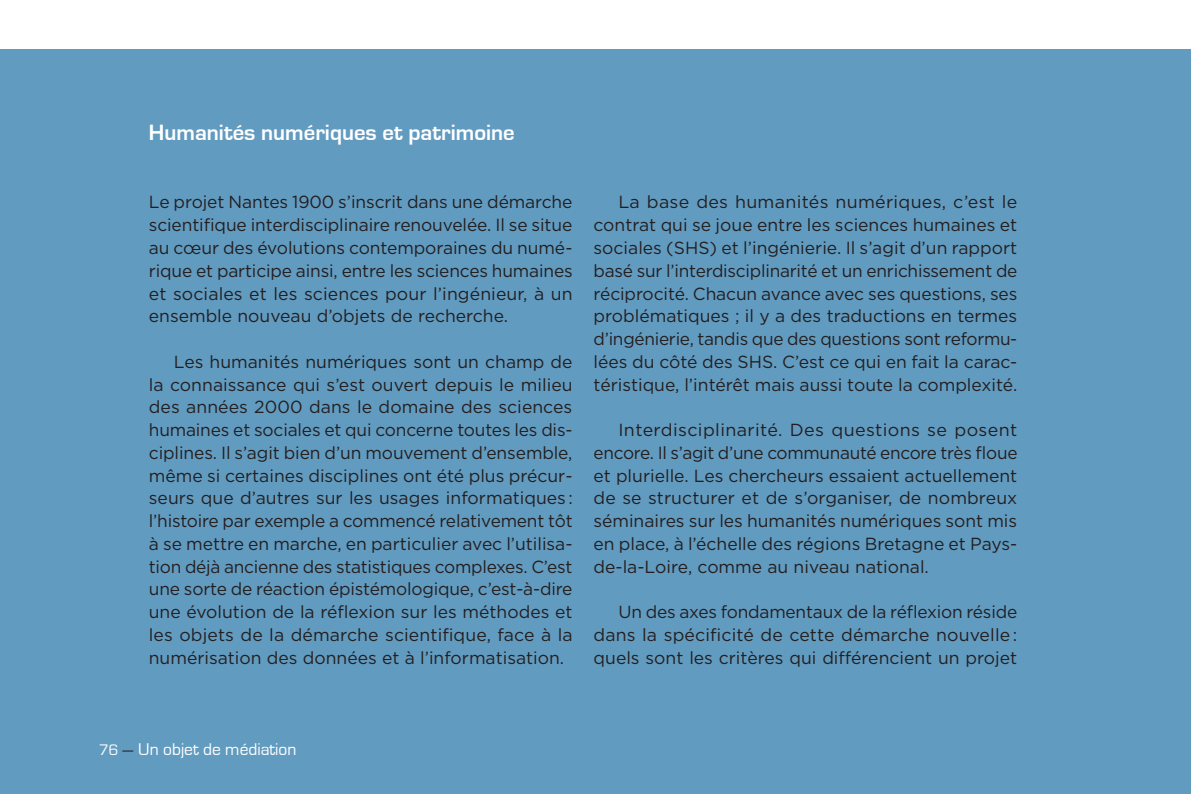
<style>
.page{position:relative;width:1191px;height:794px;background:#fff}
.page>*{position:absolute;margin:0;border:0;box-sizing:border-box;transform-origin:0 0}
.t1{font:700 22.75px "Eurostile";color:#fff}
.t2{font:17.5px/22.8px "Gotham";color:#231f20;text-align:justify}
.t3{font:17.5px "Eurostile";color:#fff}
.s1{font-size:15.75px}
.s2{font-size:15.75px;color:#231f20}
</style>
<div class="page">
<div style="left:0;top:50px;width:1190px;height:744px;background:#629bc0"></div>
<h1 class="t1" style="left:149px;top:122px;width:367px">Humanités numériques et patrimoine</h1>
<p class="t2" style="left:149px;top:190px;width:425px">Le projet Nantes 1900 s’inscrit dans une démarche scientifique interdisciplinaire renouvelée. Il se situe au cœur des évolutions contemporaines du numé&shy;rique et participe ainsi, entre les sciences humaines et sociales et les sciences pour l’ingénieur, à un ensemble nouveau d’objets de recherche.</p>
<p class="t2" style="left:149px;top:350px;width:425px;text-indent:25px">Les humanités numériques sont un champ de la connaissance qui s’est ouvert depuis le milieu des années 2000 dans le domaine des sciences humaines et sociales et qui concerne toutes les dis&shy;ciplines. Il s’agit bien d’un mouvement d’ensemble, même si certaines disciplines ont été plus précur&shy;seurs que d’autres sur les usages informatiques : l’histoire par exemple a commencé relativement tôt à se mettre en marche, en particulier avec l’utilisa&shy;tion déjà ancienne des statistiques complexes. C’est une sorte de réaction épistémologique, c’est-à-dire une évolution de la réflexion sur les méthodes et les objets de la démarche scientifique, face à la numérisation des données et à l’informatisation.</p>
<p class="t2" style="left:593px;top:190px;width:425px;text-indent:25px">La base des humanités numériques, c’est le contrat qui se joue entre les sciences humaines et sociales (SHS) et l’ingénierie. Il s’agit d’un rapport basé sur l’interdisciplinarité et un enrichissement de réciprocité. Chacun avance avec ses questions, ses problématiques ; il y a des traductions en termes d’ingénierie, tandis que des questions sont reformu&shy;lées du côté des SHS. C’est ce qui en fait la carac&shy;téristique, l’intérêt mais aussi toute la complexité.</p>
<p class="t2" style="left:593px;top:418px;width:425px;text-indent:25px">Interdisciplinarité. Des questions se posent encore. Il s’agit d’une communauté encore très floue et plurielle. Les chercheurs essaient actuellement de se structurer et de s’organiser, de nombreux séminaires sur les humanités numériques sont mis en place, à l’échelle des régions Bretagne et Pays&shy;de-la-Loire, comme au niveau national.</p>
<p class="t2" style="left:593px;top:600px;width:425px;text-indent:25px">Un des axes fondamentaux de la réflexion réside dans la spécificité de cette démarche nouvelle: quels sont les critères qui différencient un projet</p>
<p class="t3" style="left:99px;top:741px;width:199px"><span class="s1">76</span> <span class="s2">—</span> Un objet de médiation</p>
</div>
